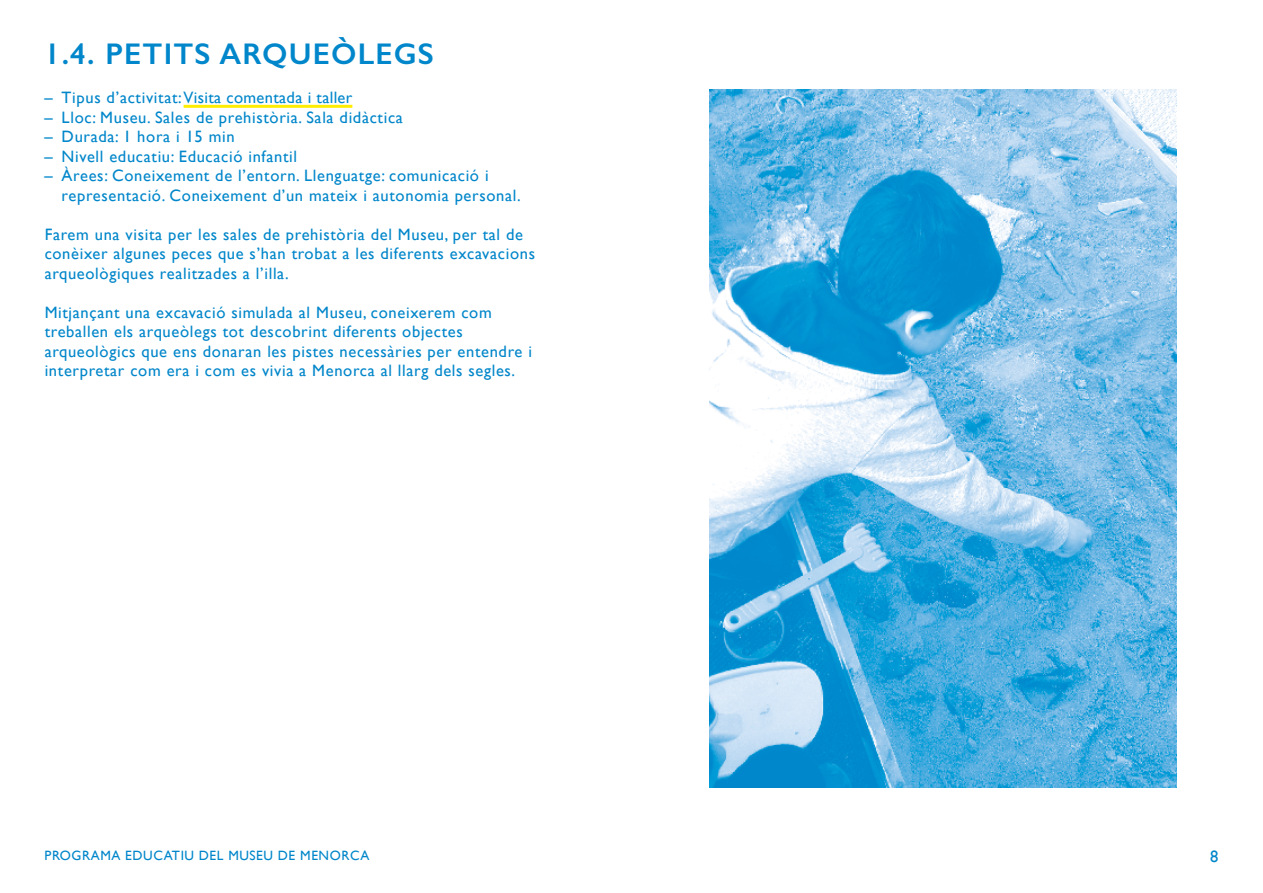
<style>
.page{position:relative;width:1263px;height:893px;background:#fff}
.page>*{position:absolute;margin:0;border:0;box-sizing:border-box;transform-origin:0 0}
.t1{font:600 30px "Gill Sans";letter-spacing:.04em;color:#0086ca}
.t2{font:16.5px/19.5px "Gill Sans";letter-spacing:.04em;color:#0086ca}
.t3{font:16.5px "Gill Sans";letter-spacing:.02em;color:#0086ca}
.t4{font:13.5px "Gill Sans";letter-spacing:.04em;color:#0086ca}
</style>
<div class="page">
<hr style="left:184px;top:105px;width:168px;height:3px;background:#ffed00">
<img style="left:709px;top:89px;width:468px;height:698px">
<h1 class="t1" style="left:45px;top:36px;width:391px">1.4. PETITS ARQUEÒLEGS</h1>
<p class="t3" style="left:45px;top:88px;width:309px">– Tipus d’activitat: Visita comentada i taller</p>
<p class="t2" style="left:45px;top:107px;width:360px">– Lloc: Museu. Sales de prehistòria. Sala didàctica</p>
<p class="t2" style="left:45px;top:127px;width:191px">– Durada: 1 hora i 15 min</p>
<p class="t2" style="left:45px;top:146px;width:254px">– Nivell educatiu: Educació infantil</p>
<p class="t2" style="left:62px;top:166px;width:459px;text-indent:-17px">– Àrees: Coneixement de l’entorn. Llenguatge: comunicació i representació. Coneixement d’un mateix i autonomia personal.</p>
<p class="t2" style="left:45px;top:224px;width:492px">Farem una visita per les sales de prehistòria del Museu, per tal de conèixer algunes peces que s’han trobat a les diferents excavacions arqueològiques realitzades a l’illa.</p>
<p class="t2" style="left:45px;top:302px;width:489px">Mitjançant una excavació simulada al Museu, coneixerem com treballen els arqueòlegs tot descobrint diferents objectes arqueològics que ens donaran les pistes necessàries per entendre i interpretar com era i com es vivia a Menorca al llarg dels segles.</p>
<p class="t4" style="left:45px;top:847px;width:326px">PROGRAMA EDUCATIU DEL MUSEU DE MENORCA</p>
<p class="t2" style="left:1210px;top:846px;width:10px">8</p>
</div>
